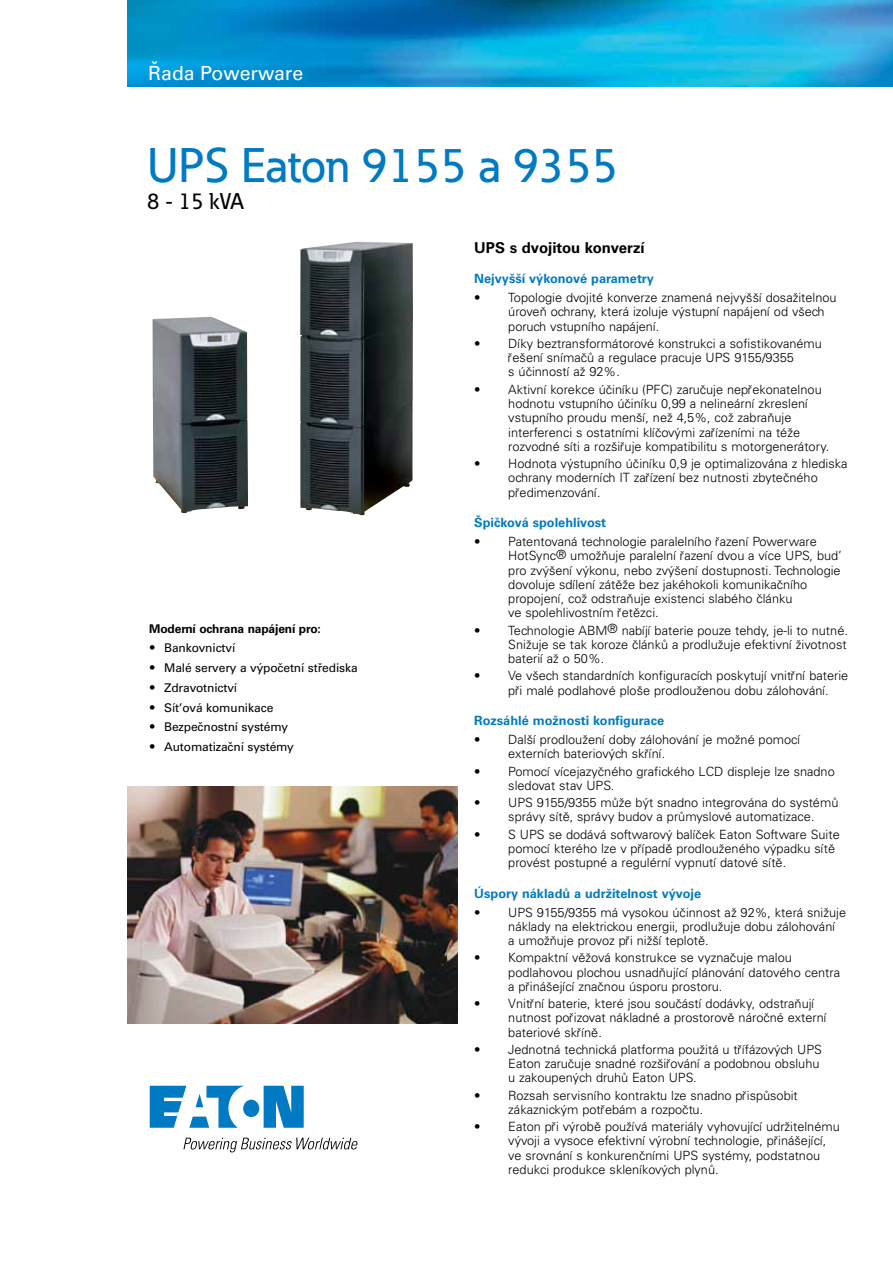
<style>
.page{position:relative;width:893px;height:1263px;background:#fff}
.page>*{position:absolute;margin:0;border:0;box-sizing:border-box;transform-origin:0 0}
.t1{font:500 48px "Eaton";color:#007ac2}
.t2{font:500 22.5px "Eaton";color:#000}
.t3{font:19.5px "Univers";color:#fff}
.t4{font:700 15px "Univers";color:#000}
.t5{font:300 12.75px/14.2px "Univers";color:#000}
.t6{font:700 12.75px "Univers";color:#007ac2}
.t7{font:12px "Univers";letter-spacing:-.01em;color:#000}
.t8{font:700 12px "Univers";letter-spacing:-.01em;color:#000}
.s1{font-weight:300;font-size:12.75px}
</style>
<div class="page">
<img style="left:128px;top:0;width:765px;height:87px">
<svg style="left:150px;top:1086px;width:154px;height:42px"></svg>
<svg style="left:183px;top:1138px;width:175px;height:14px"></svg>
<img style="left:153px;top:317px;width:95px;height:196px">
<img style="left:300px;top:242px;width:113px;height:273px">
<img style="left:128px;top:786px;width:330px;height:237px">
<h3 class="t3" style="left:148px;top:61px;width:157px">Řada Powerware</h3>
<h1 class="t1" style="left:147px;top:136px;width:472px">UPS Eaton 9155 a 9355</h1>
<h2 class="t2" style="left:147px;top:187px;width:98px">8 - 15 kVA</h2>
<p class="t8" style="left:149px;top:621px;width:173px">Moderní ochrana napájení pro:</p>
<p class="t7" style="left:149px;top:640px;width:88px"><span class="s1">•</span> Bankovnictví</p>
<p class="t7" style="left:149px;top:660px;width:210px"><span class="s1">•</span> Malé servery a výpočetní střediska</p>
<p class="t7" style="left:149px;top:680px;width:90px"><span class="s1">•</span> Zdravotnictví</p>
<p class="t7" style="left:149px;top:700px;width:126px"><span class="s1">•</span> Síťová komunikace</p>
<p class="t7" style="left:149px;top:719px;width:140px"><span class="s1">•</span> Bezpečnostní systémy</p>
<p class="t7" style="left:149px;top:739px;width:146px"><span class="s1">•</span> Automatizační systémy</p>
<p class="t4" style="left:474px;top:238px;width:172px">UPS s dvojitou konverzí</p>
<p class="t6" style="left:474px;top:271px;width:181px">Nejvyšší výkonové parametry</p>
<p class="t5" style="left:508px;top:291px;width:330px;text-indent:-34px">• Topologie dvojité konverze znamená nejvyšší dosažitelnou úroveň ochrany, která izoluje výstupní napájení od všech poruch vstupního napájení.</p>
<p class="t5" style="left:508px;top:336px;width:315px;text-indent:-34px">• Díky beztransformátorové konstrukci a sofistikovanému řešení snímačů a regulace pracuje UPS 9155/9355<br>s účinností až 92%.</p>
<p class="t5" style="left:508px;top:382px;width:323px;text-indent:-34px">• Aktivní korekce účiníku (PFC) zaručuje nepřekonatelnou hodnotu vstupního účiníku 0,99 a nelineární zkreslení vstupního proudu menší, než 4,5%, což zabraňuje interferenci s ostatními klíčovými zařízeními na téže rozvodné síti a rozšiřuje kompatibilitu s motorgenerátory.</p>
<p class="t5" style="left:508px;top:456px;width:341px;text-indent:-34px">• Hodnota výstupního účiníku 0,9 je optimalizována z hlediska ochrany moderních IT zařízení bez nutnosti zbytečného předimenzování.</p>
<p class="t6" style="left:474px;top:515px;width:133px">Špičková spolehlivost</p>
<p class="t5" style="left:508px;top:534px;width:335px;text-indent:-34px">• Patentovaná technologie paralelního řazení Powerware HotSync® umožňuje paralelní řazení dvou a více UPS, buď pro zvýšení výkonu, nebo zvýšení dostupnosti. Technologie dovoluje sdílení zátěže bez jakéhokoli komunikačního propojení, což odstraňuje existenci slabého článku<br>ve spolehlivostním řetězci.</p>
<p class="t5" style="left:508px;top:623px;width:341px;text-align:justify;text-indent:-34px">• Technologie ABM® nabíjí baterie pouze tehdy, je-li to nutné.<br>Snižuje se tak koroze článků a prodlužuje efektivní životnost baterií až o 50%.</p>
<p class="t5" style="left:508px;top:669px;width:341px;text-indent:-34px">• Ve všech standardních konfiguracích poskytují vnitřní baterie při malé podlahové ploše prodlouženou dobu zálohování.</p>
<p class="t6" style="left:474px;top:713px;width:191px">Rozsáhlé možnosti konfigurace</p>
<p class="t5" style="left:508px;top:732px;width:294px;text-indent:-34px">• Další prodloužení doby zálohování je možné pomocí externích bateriových skříní.</p>
<p class="t5" style="left:508px;top:764px;width:328px;text-indent:-34px">• Pomocí vícejazyčného grafického LCD displeje lze snadno sledovat stav UPS.</p>
<p class="t5" style="left:508px;top:795px;width:332px;text-indent:-34px">• UPS 9155/9355 může být snadno integrována do systémů správy sítě, správy budov a průmyslové automatizace.</p>
<p class="t5" style="left:508px;top:827px;width:333px;text-indent:-34px">• S UPS se dodává softwarový balíček Eaton Software Suite pomocí kterého lze v případě prodlouženého výpadku sítě provést postupné a regulérní vypnutí datové sítě.</p>
<p class="t6" style="left:474px;top:885px;width:228px">Úspory nákladů a udržitelnost vývoje</p>
<p class="t5" style="left:508px;top:905px;width:339px;text-indent:-34px">• UPS 9155/9355 má vysokou účinnost až 92%, která snižuje náklady na elektrickou energii, prodlužuje dobu zálohování<br>a umožňuje provoz při nižší teplotě.</p>
<p class="t5" style="left:508px;top:951px;width:333px;text-indent:-34px">• Kompaktní věžová konstrukce se vyznačuje malou podlahovou plochou usnadňující plánování datového centra a přinášející značnou úsporu prostoru.</p>
<p class="t5" style="left:508px;top:996px;width:320px;text-indent:-34px">• Vnitřní baterie, které jsou součástí dodávky, odstraňují nutnost pořizovat nákladné a prostorově náročné externí bateriové skříně.</p>
<p class="t5" style="left:508px;top:1042px;width:315px;text-indent:-34px">• Jednotná technická platforma použitá u třífázových UPS<br>Eaton zaručuje snadné rozšiřování a podobnou obsluhu u zakoupených druhů Eaton UPS.</p>
<p class="t5" style="left:508px;top:1088px;width:291px;text-indent:-34px">• Rozsah servisního kontraktu lze snadno přispůsobit zákaznickým potřebám a rozpočtu.</p>
<p class="t5" style="left:508px;top:1119px;width:333px;text-indent:-34px">• Eaton při výrobě používá materiály vyhovující udržitelnému vývoji a vysoce efektivní výrobní technologie, přinášející, ve srovnání s konkurenčními UPS systémy, podstatnou redukci produkce skleníkových plynů.</p>
</div>
